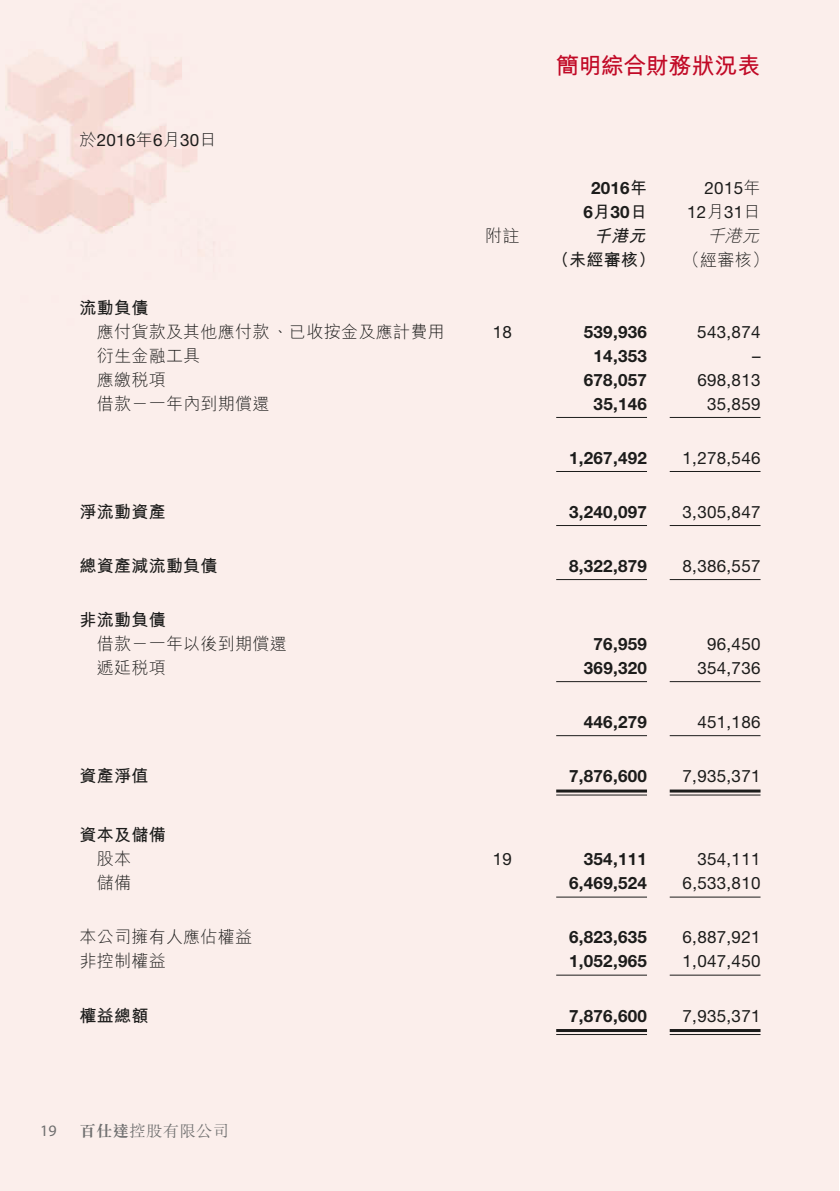
<style>
.page{position:relative;width:840px;height:1191px;background:#fff}
.page>*{position:absolute;margin:0;border:0;box-sizing:border-box;transform-origin:0 0}
.t1{font:700 23px "M Hei HK";letter-spacing:-.02em;color:#c10926}
.t2{font:17px "Helvetica Neue LT Std";letter-spacing:.015em;color:#1c1c1b}
.t3{font:700 17px "Helvetica Neue LT Std";letter-spacing:.015em;color:#1c1c1b}
.t4{font:300 17px "M Hei HK";letter-spacing:.015em;color:#1c1c1b}
.t5{font:700 17px "M Hei HK";letter-spacing:.015em;color:#1c1c1b}
.t6{font:italic 300 17px "M Hei HK";color:#1c1c1b}
.t7{font:italic 700 17px "M Hei HK";color:#1c1c1b}
.t8{font:300 16px "M Sung HK";letter-spacing:.02em;color:#6f6f6f}
.t9{font:16px "Myriad Pro";color:#6f6f6f}
.s1{font-family:"M Hei HK";font-weight:300}
.s2{font-weight:700}
.s3{font-family:"M Hei HK"}
</style>
<div class="page">
<div style="left:0;top:0;width:838px;height:1191px;background:#fbeeeb"></div>
<hr style="left:556px;top:417px;width:90px;height:1px;background:#1c1c1b">
<hr style="left:669px;top:417px;width:91px;height:1px;background:#1c1c1b">
<hr style="left:556px;top:471px;width:90px;height:1px;background:#1c1c1b">
<hr style="left:669px;top:471px;width:91px;height:1px;background:#1c1c1b">
<hr style="left:556px;top:525px;width:90px;height:1px;background:#1c1c1b">
<hr style="left:669px;top:525px;width:91px;height:1px;background:#1c1c1b">
<hr style="left:556px;top:579px;width:90px;height:1px;background:#1c1c1b">
<hr style="left:669px;top:579px;width:91px;height:1px;background:#1c1c1b">
<hr style="left:556px;top:681px;width:90px;height:1px;background:#1c1c1b">
<hr style="left:669px;top:681px;width:91px;height:1px;background:#1c1c1b">
<hr style="left:556px;top:735px;width:90px;height:1px;background:#1c1c1b">
<hr style="left:669px;top:735px;width:91px;height:1px;background:#1c1c1b">
<hr style="left:556px;top:789px;width:90px;height:3px;background:#1c1c1b">
<hr style="left:556px;top:794px;width:90px;height:1px;background:#1c1c1b">
<hr style="left:669px;top:789px;width:91px;height:3px;background:#1c1c1b">
<hr style="left:669px;top:794px;width:91px;height:1px;background:#1c1c1b">
<hr style="left:556px;top:896px;width:90px;height:1px;background:#1c1c1b">
<hr style="left:669px;top:896px;width:91px;height:1px;background:#1c1c1b">
<hr style="left:556px;top:974px;width:90px;height:1px;background:#1c1c1b">
<hr style="left:669px;top:974px;width:91px;height:1px;background:#1c1c1b">
<hr style="left:556px;top:1029px;width:90px;height:3px;background:#1c1c1b">
<hr style="left:556px;top:1034px;width:90px;height:1px;background:#1c1c1b">
<hr style="left:669px;top:1029px;width:91px;height:3px;background:#1c1c1b">
<hr style="left:669px;top:1034px;width:91px;height:1px;background:#1c1c1b">
<p class="t2" style="left:79px;top:129px;width:139px"><span class="s1">於</span>2016<span class="s1">年月</span>6 30<span class="s1">日</span></p>
<p class="t5" style="left:79px;top:295px;width:70px">流動負債</p>
<p class="t4" style="left:97px;top:319px;width:349px">應付貨款及其他應付款、已收按金及應計費用</p>
<p class="t4" style="left:97px;top:343px;width:105px">衍生金融工具</p>
<p class="t4" style="left:97px;top:367px;width:70px">應繳稅項</p>
<p class="t4" style="left:97px;top:391px;width:174px">借款－一年內到期償還</p>
<p class="t5" style="left:79px;top:499px;width:88px">淨流動資產</p>
<p class="t5" style="left:79px;top:553px;width:140px">總資產減流動負債</p>
<p class="t5" style="left:79px;top:607px;width:88px">非流動負債</p>
<p class="t4" style="left:97px;top:632px;width:191px">借款－一年以後到期償還</p>
<p class="t4" style="left:97px;top:656px;width:70px">遞延稅項</p>
<p class="t5" style="left:79px;top:763px;width:70px">資產淨值</p>
<p class="t5" style="left:79px;top:822px;width:88px">資本及儲備</p>
<p class="t4" style="left:97px;top:847px;width:36px">股本</p>
<p class="t4" style="left:97px;top:871px;width:36px">儲備</p>
<p class="t4" style="left:79px;top:925px;width:174px">本公司擁有人應佔權益</p>
<p class="t4" style="left:79px;top:949px;width:88px">非控制權益</p>
<p class="t5" style="left:79px;top:1003px;width:70px">權益總額</p>
<p class="t9" style="left:40px;top:1121px;width:18px">19</p>
<p class="t8" style="left:79px;top:1120px;width:151px"><span class="s2">百仕達</span>控股有限公司</p>
<h1 class="t1" style="left:556px;top:49px;width:206px">簡明綜合財務狀況表</h1>
<p class="t3" style="left:590px;top:177px;width:57px">2016<span class="s3">年</span></p>
<p class="t2" style="left:704px;top:177px;width:57px">2015<span class="s1">年</span></p>
<p class="t3" style="left:583px;top:201px;width:65px"><span class="s3">月</span>6 30<span class="s3">日</span></p>
<p class="t2" style="left:686px;top:201px;width:75px">12<span class="s1">月</span>31<span class="s1">日</span></p>
<p class="t4" style="left:485px;top:223px;width:36px">附註</p>
<p class="t7" style="left:593px;top:223px;width:58px">千港元</p>
<p class="t6" style="left:707px;top:223px;width:58px">千港元</p>
<p class="t5" style="left:551px;top:247px;width:105px">（未經審核）</p>
<p class="t4" style="left:682px;top:247px;width:88px">（經審核(</p>
<p class="t2" style="left:492px;top:321px;width:21px">18</p>
<p class="t3" style="left:583px;top:321px;width:65px">539,936</p>
<p class="t2" style="left:697px;top:321px;width:65px">543,874</p>
<p class="t3" style="left:593px;top:345px;width:55px">14,353</p>
<p class="t2" style="left:751px;top:345px;width:10px">–</p>
<p class="t3" style="left:583px;top:369px;width:65px">678,057</p>
<p class="t2" style="left:697px;top:369px;width:65px">698,813</p>
<p class="t3" style="left:593px;top:393px;width:55px">35,146</p>
<p class="t2" style="left:706px;top:393px;width:55px">35,859</p>
<p class="t3" style="left:568px;top:447px;width:79px">1,267,492</p>
<p class="t2" style="left:682px;top:447px;width:79px">1,278,546</p>
<p class="t3" style="left:568px;top:501px;width:79px">3,240,097</p>
<p class="t2" style="left:682px;top:501px;width:79px">3,305,847</p>
<p class="t3" style="left:568px;top:555px;width:79px">8,322,879</p>
<p class="t2" style="left:682px;top:555px;width:79px">8,386,557</p>
<p class="t3" style="left:593px;top:633px;width:55px">76,959</p>
<p class="t2" style="left:706px;top:634px;width:55px">96,450</p>
<p class="t3" style="left:583px;top:657px;width:65px">369,320</p>
<p class="t2" style="left:697px;top:658px;width:65px">354,736</p>
<p class="t3" style="left:583px;top:711px;width:65px">446,279</p>
<p class="t2" style="left:697px;top:712px;width:65px">451,186</p>
<p class="t3" style="left:568px;top:765px;width:79px">7,876,600</p>
<p class="t2" style="left:682px;top:766px;width:79px">7,935,371</p>
<p class="t2" style="left:492px;top:849px;width:21px">19</p>
<p class="t3" style="left:583px;top:849px;width:65px">354,111</p>
<p class="t2" style="left:697px;top:849px;width:65px">354,111</p>
<p class="t3" style="left:568px;top:873px;width:79px">6,469,524</p>
<p class="t2" style="left:682px;top:873px;width:79px">6,533,810</p>
<p class="t3" style="left:568px;top:927px;width:79px">6,823,635</p>
<p class="t2" style="left:682px;top:927px;width:79px">6,887,921</p>
<p class="t3" style="left:568px;top:951px;width:79px">1,052,965</p>
<p class="t2" style="left:682px;top:951px;width:79px">1,047,450</p>
<p class="t3" style="left:568px;top:1005px;width:79px">7,876,600</p>
<p class="t2" style="left:682px;top:1005px;width:79px">7,935,371</p>
</div>
